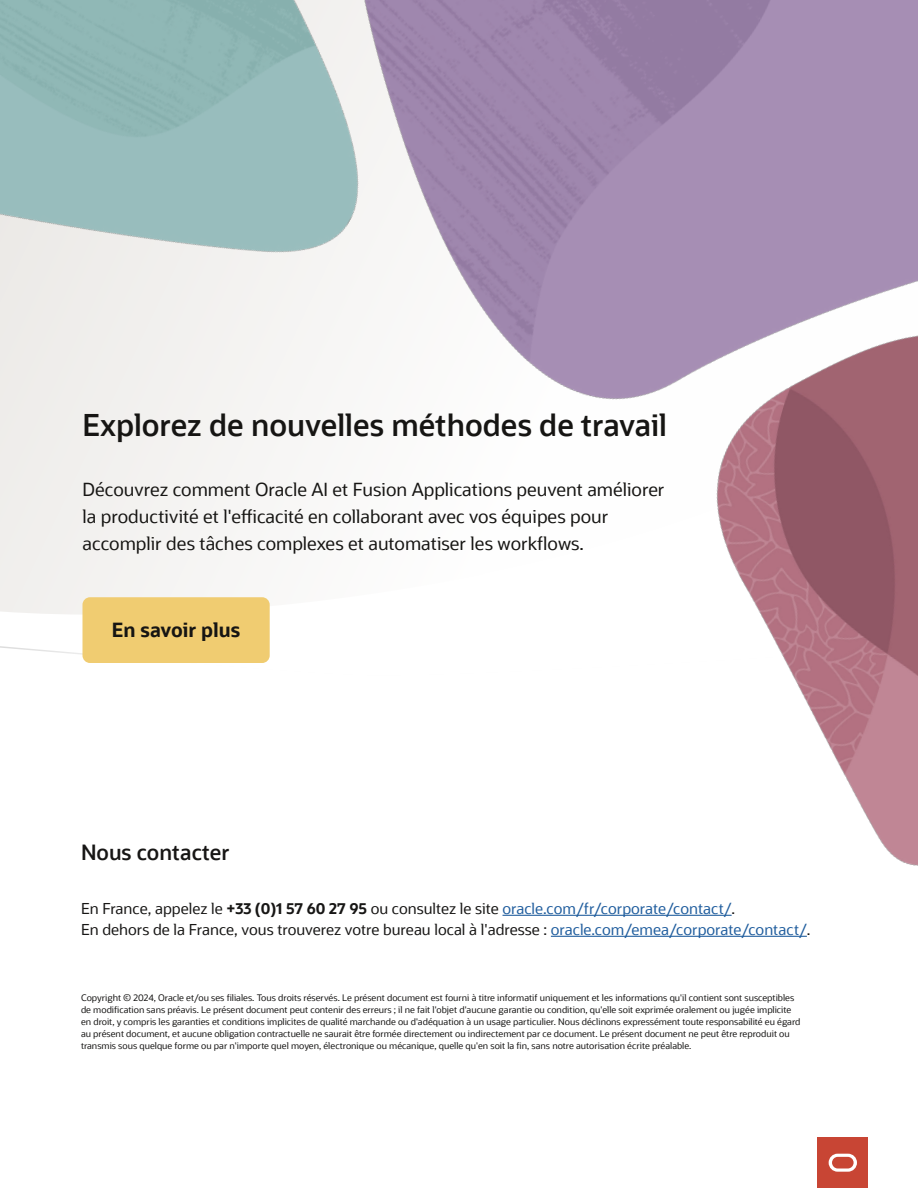
<style>
.page{position:relative;width:918px;height:1188px;background:#fff}
.page>*{position:absolute;margin:0;border:0;box-sizing:border-box;transform-origin:0 0}
.A__Boilerplate_header{font:600 30px "Oracle Sans";color:#161513}
.A__Boilerplate_header-2{font:600 21px "Oracle Sans";color:#171615}
.A___CTA_Link_Button{font:700 19.5px "Oracle Sans";letter-spacing:-.005em;color:#161513}
.A__Body_Text{font:18px/27px "Oracle Sans";color:#161513}
.A___Bullets_copy{font:15px "Oracle Sans";color:#171615}
.A__Copyright{font:9px/12px "Oracle Sans";color:#171615}
.s1{font-weight:700}
.s2{color:#215e9e}
</style>
<div class="page">
<div style="left:0;top:490px;width:221px;height:124px;background:#f2f1ef"></div>
<hr style="left:503px;top:915px;width:229px;height:1px;background:#215e9e">
<hr style="left:551px;top:936px;width:256px;height:1px;background:#215e9e">
<img style="left:551px;top:566px;width:367px;height:350px">
<img style="left:156px;top:0;width:762px;height:566px">
<div style="left:82px;top:597px;width:188px;height:66px;background:#f0cc71;border-radius:8px"></div>
<div style="left:818px;top:1137px;width:50px;height:51px;background:#c84534"></div>
<svg style="left:829px;top:1154px;width:28px;height:18px"></svg>
<p class="A__Boilerplate_header" style="left:82px;top:406px;width:586px">Explorez de nouvelles méthodes de travail</p>
<p class="A__Body_Text" style="left:82px;top:476px;width:584px">Découvrez comment Oracle AI et Fusion Applications peuvent améliorer la productivité et l'efficacité en collaborant avec vos équipes pour accomplir des tâches complexes et automatiser les workflows.</p>
<p class="A___CTA_Link_Button" style="left:112px;top:618px;width:130px">En savoir plus</p>
<p class="A__Boilerplate_header-2" style="left:81px;top:840px;width:150px">Nous contacter</p>
<p class="A___Bullets_copy" style="left:81px;top:900px;width:656px">En France, appelez le <span class="s1">+33 (0)1 57 60 27 95</span> ou consultez le site <span class="s2">oracle.com/fr/corporate/contact/</span>.</p>
<p class="A___Bullets_copy" style="left:81px;top:921px;width:731px">En dehors de la France, vous trouverez votre bureau local à l'adresse : <span class="s2">oracle.com/emea/corporate/contact/</span>.</p>
<p class="A__Copyright" style="left:81px;top:992px;width:721px">Copyright © 2024, Oracle et/ou ses filiales. Tous droits réservés. Le présent document est fourni à titre informatif uniquement et les informations qu'il contient sont susceptibles de modification sans préavis. Le présent document peut contenir des erreurs ; il ne fait l'objet d'aucune garantie ou condition, qu'elle soit exprimée oralement ou jugée implicite en droit, y compris les garanties et conditions implicites de qualité marchande ou d'adéquation à un usage particulier. Nous déclinons expressément toute responsabilité eu égard au présent document, et aucune obligation contractuelle ne saurait être formée directement ou indirectement par ce document. Le présent document ne peut être reproduit ou transmis sous quelque forme ou par n'importe quel moyen, électronique ou mécanique, quelle qu'en soit la fin, sans notre autorisation écrite préalable.</p>
</div>
